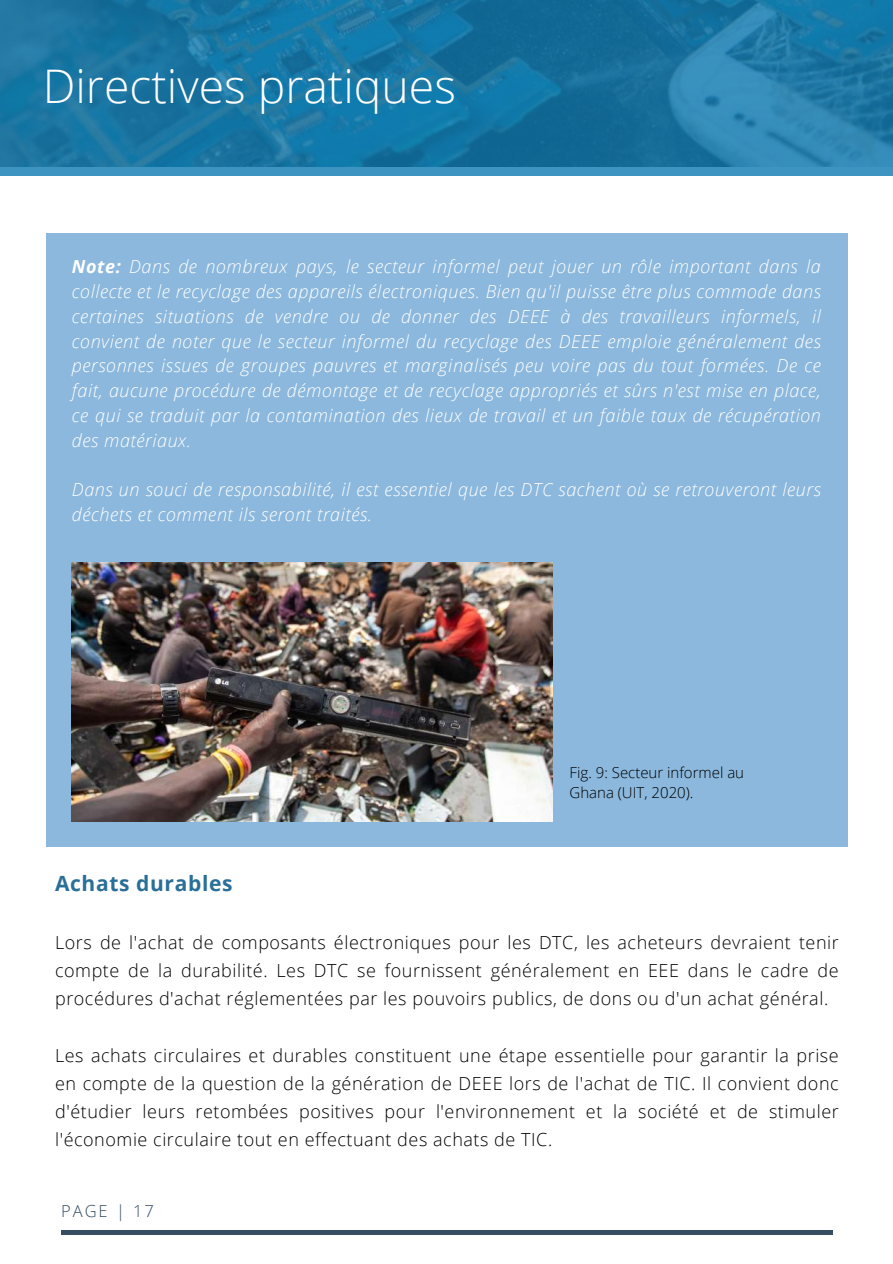
<style>
.page{position:relative;width:893px;height:1264px;background:#fff}
.page>*{position:absolute;margin:0;border:0;box-sizing:border-box;transform-origin:0 0}
.t1{font:300 46.35px "Open Sans";color:#fff}
.t2{font:700 21px "Open Sans";letter-spacing:.03em;color:#296f97}
.t3{font:italic 300 18px/24.8px "Open Sans";letter-spacing:.03em;color:#fff;text-align:justify}
.t4{font:300 18px/28.2px "Open Sans";letter-spacing:.03em;color:#000;text-align:justify}
.t5{font:300 16.5px "Open Sans";letter-spacing:.12em;color:#364d62}
.t6{font:300 15px/20.2px "Open Sans";color:#000}
.s1{font-weight:700}
</style>
<div class="page">
<hr style="left:61px;top:1230px;width:771px;height:3px;background:#364d62">
<svg style="left:0;top:0;width:892px;height:176px;background:#1c77a4"></svg>
<div style="left:47px;top:233px;width:800px;height:614px;background:#8bb8dc"></div>
<img style="left:72px;top:562px;width:480px;height:259px">
<h1 class="t1" style="left:43px;top:53px;width:414px">Directives pratiques</h1>
<p class="t3" style="left:72px;top:254px;width:750px"><span class="s1">Note:</span> Dans de nombreux pays, le secteur informel peut jouer un rôle important dans la collecte et le recyclage des appareils électroniques. Bien qu'il puisse être plus commode dans certaines situations de vendre ou de donner des DEEE à des travailleurs informels, il convient de noter que le secteur informel du recyclage des DEEE emploie généralement des personnes issues de groupes pauvres et marginalisés peu voire pas du tout formées. De ce fait, aucune procédure de démontage et de recyclage appropriés et sûrs n'est mise en place, ce qui se traduit par la contamination des lieux de travail et un faible taux de récupération des matériaux.</p>
<p class="t3" style="left:72px;top:477px;width:750px">Dans un souci de responsabilité, il est essentiel que les DTC sachent où se retrouveront leurs déchets et comment ils seront traités.</p>
<p class="t2" style="left:55px;top:868px;width:179px">Achats durables</p>
<p class="t6" style="left:569px;top:762px;width:176px">Fig. 9: Secteur informel au<br>Ghana (UIT, 2020).</p>
<p class="t4" style="left:55px;top:927px;width:785px">Lors de l'achat de composants électroniques pour les DTC, les acheteurs devraient tenir compte de la durabilité. Les DTC se fournissent généralement en EEE dans le cadre de procédures d'achat réglementées par les pouvoirs publics, de dons ou d'un achat général.</p>
<p class="t4" style="left:55px;top:1040px;width:785px">Les achats circulaires et durables constituent une étape essentielle pour garantir la prise en compte de la question de la génération de DEEE lors de l'achat de TIC. Il convient donc d'étudier leurs retombées positives pour l'environnement et la société et de stimuler l'économie circulaire tout en effectuant des achats de TIC.</p>
<p class="t5" style="left:61px;top:1199px;width:94px">PAGE | 17</p>
</div>
